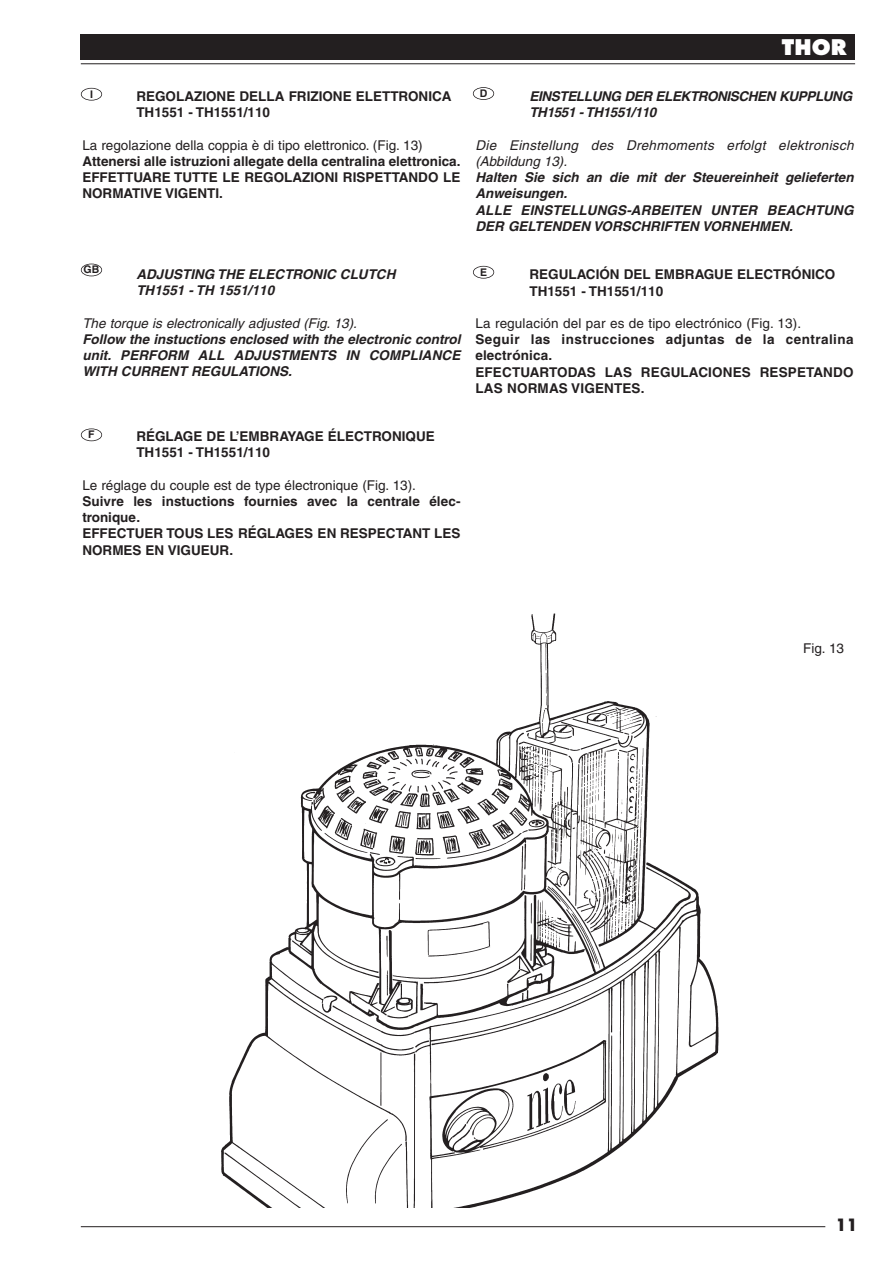
<style>
.page{position:relative;width:893px;height:1263px;background:#fff}
.page>*{position:absolute;margin:0;border:0;box-sizing:border-box;transform-origin:0 0}
.t1{font:800 21px "Futura";color:#fff}
.t2{font:700 16.5px "Futura";color:#231f20}
.t3{font:700 13.5px/16.2px "Helvetica";color:#231f20}
.t4{font:italic 700 13.5px/16.2px "Helvetica";color:#231f20}
.t5{font:13.5px "Helvetica";color:#231f20}
.t6{font:italic 13.5px/16.2px "Helvetica";letter-spacing:.02em;color:#231f20}
.t7{font:italic 700 13.5px/16.2px "Helvetica";letter-spacing:-.03em;color:#231f20}
.t8{font:italic 13.5px "Helvetica";color:#231f20}
.t9{font:700 10.5px "Helvetica";color:#231f20}
</style>
<div class="page">
<img style="left:221px;top:613px;width:498px;height:595px">
<hr style="left:81px;top:1226px;width:744px;height:1px;background:#231f20">
<div style="left:81px;top:34px;width:774px;height:26px;background:#231f20"></div>
<hr style="left:81px;top:63px;width:774px;height:1px;background:#231f20">
<div style="left:81px;top:88px;width:21px;height:13px;border:2px solid #231f20;border-radius:50%"></div>
<div style="left:81px;top:264px;width:21px;height:12px;border:2px solid #231f20;border-radius:50%"></div>
<div style="left:81px;top:428px;width:21px;height:13px;border:2px solid #231f20;border-radius:50%"></div>
<div style="left:473px;top:87px;width:21px;height:13px;border:2px solid #231f20;border-radius:50%"></div>
<div style="left:473px;top:266px;width:21px;height:13px;border:2px solid #231f20;border-radius:50%"></div>
<p class="t9" style="left:90px;top:90px;width:4px">I</p>
<p class="t3" style="left:136px;top:90px;width:317px">REGOLAZIONE DELLA FRIZIONE ELETTRONICA<br>TH1551 - TH1551/110</p>
<p class="t5" style="left:82px;top:140px;width:342px">La regolazione della coppia è di tipo elettronico. (Fig. 13)</p>
<p class="t3" style="left:82px;top:154px;width:380px;text-align:justify">Attenersi alle istruzioni allegate della centralina elettronica.<br>EFFETTUARE TUTTE LE REGOLAZIONI RISPETTANDO LE NORMATIVE VIGENTI.</p>
<p class="t9" style="left:84px;top:266px;width:17px">GB</p>
<p class="t4" style="left:136px;top:268px;width:260px">ADJUSTING THE ELECTRONIC CLUTCH<br>TH1551 - TH 1551/110</p>
<p class="t8" style="left:82px;top:318px;width:276px">The torque is electronically adjusted (Fig. 13).</p>
<p class="t4" style="left:82px;top:333px;width:379px;text-align:justify">Follow the instuctions enclosed with the electronic control unit. PERFORM ALL ADJUSTMENTS IN COMPLIANCE WITH CURRENT REGULATIONS.</p>
<h1 class="t1" style="left:782px;top:38px;width:66px">THOR</h1>
<p class="t9" style="left:479px;top:89px;width:9px">D</p>
<p class="t7" style="left:529px;top:90px;width:324px">EINSTELLUNG DER ELEKTRONISCHEN KUPPLUNG<br>TH1551 - TH1551/110</p>
<p class="t6" style="left:475px;top:138px;width:379px">Die Einstellung des Drehmoments erfolgt elektronisch (Abbildung 13).</p>
<p class="t4" style="left:475px;top:171px;width:380px">Halten Sie sich an die mit der Steuereinheit gelieferten Anweisungen.<br>ALLE EINSTELLUNGS-ARBEITEN UNTER BEACHTUNG DER GELTENDEN VORSCHRIFTEN VORNEHMEN.</p>
<p class="t3" style="left:529px;top:268px;width:307px">REGULACIÓN DEL EMBRAGUE ELECTRÓNICO<br>TH1551 - TH1551/110</p>
<p class="t5" style="left:475px;top:318px;width:327px">La regulación del par es de tipo electrónico (Fig. 13).</p>
<p class="t3" style="left:475px;top:333px;width:379px">Seguir las instrucciones adjuntas de la centralina electrónica.<br>EFECTUARTODAS LAS REGULACIONES RESPETANDO LAS NORMAS VIGENTES.</p>
<p class="t9" style="left:480px;top:268px;width:9px">E</p>
<p class="t3" style="left:136px;top:430px;width:300px">RÉGLAGE DE L’EMBRAYAGE ÉLECTRONIQUE<br>TH1551 - TH1551/110</p>
<p class="t5" style="left:82px;top:480px;width:335px">Le réglage du couple est de type électronique (Fig. 13).</p>
<p class="t3" style="left:82px;top:495px;width:379px">Suivre les instuctions fournies avec la centrale élec&shy;tronique.<br>EFFECTUER TOUS LES RÉGLAGES EN RESPECTANT LES<br>NORMES EN VIGUEUR.</p>
<p class="t9" style="left:88px;top:431px;width:8px">F</p>
<p class="t5" style="left:803px;top:643px;width:42px">Fig. 13</p>
<p class="t2" style="left:835px;top:1218px;width:24px">11</p>
</div>
